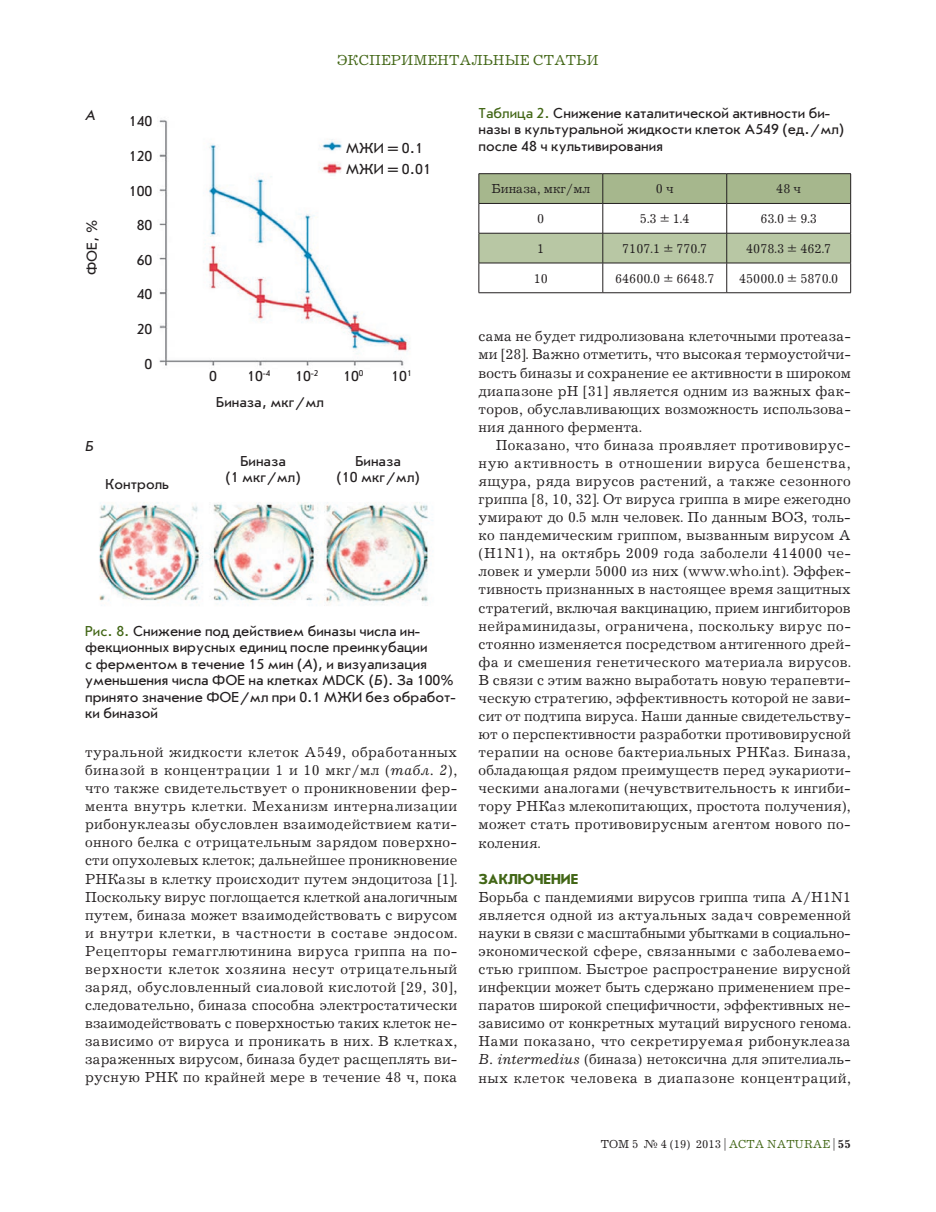
<style>
.page{position:relative;width:936px;height:1212px;background:#fff}
.page>*{position:absolute;margin:0;border:0;box-sizing:border-box;transform-origin:0 0}
.t1{font:15px/18.1px "Journal C";letter-spacing:.02em;color:#231f20;text-align:justify}
.t2{font:15px/16.5px "Journal Sans C";color:#231f20}
.t3{font:15px "Journal C";color:#426616}
.t4{font:700 15px "Journal Sans C";color:#426616}
.t5{font:italic 15px "Journal Sans C";color:#231f20}
.t6{font:13.5px "Journal C";color:#231f20}
.t7{font:12px "Journal C";color:#231f20}
.s1{color:#426616}
.s2{font-style:italic}
.s3{font-weight:700}
</style>
<div class="page">
<hr style="left:478px;top:173px;width:124px;height:1px;background:#231f20">
<hr style="left:602px;top:173px;width:124px;height:1px;background:#231f20">
<hr style="left:726px;top:173px;width:124px;height:1px;background:#231f20">
<svg style="left:478px;top:174px;width:373px;height:119px"></svg>
<hr style="left:478px;top:292px;width:124px;height:1px;background:#231f20">
<hr style="left:602px;top:292px;width:124px;height:1px;background:#231f20">
<hr style="left:726px;top:292px;width:124px;height:1px;background:#231f20">
<img style="left:99px;top:502px;width:334px;height:104px">
<img style="left:159px;top:120px;width:251px;height:246px">
<p class="t3" style="left:337px;top:52px;width:263px">ЭКСПЕРИМЕНТАЛЬНЫЕ СТАТЬИ</p>
<p class="t5" style="left:85px;top:108px;width:11px">А</p>
<p class="t2" style="left:84px;top:275px;width:56px;rotate:-90deg">ФОЕ, %</p>
<p class="t5" style="left:85px;top:439px;width:10px">Б</p>
<p class="t2" style="left:129px;top:114px;width:25px">140</p>
<p class="t2" style="left:129px;top:148px;width:25px">120</p>
<p class="t2" style="left:129px;top:183px;width:25px">100</p>
<p class="t2" style="left:137px;top:217px;width:17px">80</p>
<p class="t2" style="left:137px;top:252px;width:17px">60</p>
<p class="t2" style="left:137px;top:287px;width:17px">40</p>
<p class="t2" style="left:137px;top:321px;width:17px">20</p>
<p class="t2" style="left:145px;top:356px;width:9px">0</p>
<p class="t2" style="left:106px;top:476px;width:65px">Контроль</p>
<p class="t2" style="left:345px;top:138px;width:87px;line-height:21px">МЖИ = 0.1<br>МЖИ = 0.01</p>
<p class="t2" style="left:209px;top:368px;width:9px">0</p>
<p class="t2" style="left:247px;top:368px;width:25px">10<sup>-4</sup></p>
<p class="t2" style="left:295px;top:368px;width:25px">10<sup>-2</sup></p>
<p class="t2" style="left:343px;top:368px;width:22px">10<sup>0</sup></p>
<p class="t2" style="left:391px;top:368px;width:22px">10<sup>1</sup></p>
<p class="t2" style="left:216px;top:395px;width:109px">Биназа, мкг/мл</p>
<p class="t2" style="left:225px;top:453px;width:77px;text-align:center">Биназа<br>(1 мкг/мл)</p>
<p class="t2" style="left:336px;top:453px;width:85px;text-align:center">Биназа<br>(10 мкг/мл)</p>
<p class="t2" style="left:85px;top:623px;width:372px"><span class="s1">Рис. 8.</span> Снижение под действием биназы числа ин&shy;фекционных вирусных единиц после преинкубации<br>с ферментом в течение 15 мин (<span class="s2">А</span>), и визуализация уменьшения числа ФОЕ на клетках MDCK (<span class="s2">Б</span>). За 100% принято значение ФОЕ/мл при 0.1 МЖИ без обработ&shy;ки биназой</p>
<p class="t1" style="left:85px;top:743px;width:374px">ТУРАЛЬНОЙ ЖИДКОСТИ КЛЕТОК А549, ОБРАБОТАННЫХ БИНАЗОЙ В КОНЦЕНТРАЦИИ 1 И 10 МКГ/МЛ (<span class="s2">табл. 2</span>), ЧТО ТАКЖЕ СВИДЕТЕЛЬСТВУЕТ О ПРОНИКНОВЕНИИ ФЕР-МЕНТА ВНУТРЬ КЛЕТКИ. МЕХАНИЗМ ИНТЕРНАЛИЗАЦИИ РИБОНУКЛЕАЗЫ ОБУСЛОВЛЕН ВЗАИМОДЕЙСТВИЕМ КАТИ-ОННОГО БЕЛКА С ОТРИЦАТЕЛЬНЫМ ЗАРЯДОМ ПОВЕРХНО-СТИ ОПУХОЛЕВЫХ КЛЕТОК; ДАЛЬНЕЙШЕЕ ПРОНИКНОВЕНИЕ РНКАЗЫ В КЛЕТКУ ПРОИСХОДИТ ПУТЕМ ЭНДОЦИТОЗА [1].<br>ПОСКОЛЬКУ ВИРУС ПОГЛОЩАЕТСЯ КЛЕТКОЙ АНАЛОГИЧНЫМ ПУТЕМ, БИНАЗА МОЖЕТ ВЗАИМОДЕЙСТВОВАТЬ С ВИРУСОМ И ВНУТРИ КЛЕТКИ, В ЧАСТНОСТИ В СОСТАВЕ ЭНДОСОМ.<br>РЕЦЕПТОРЫ ГЕМАГГЛЮТИНИНА ВИРУСА ГРИППА НА ПО-ВЕРХНОСТИ КЛЕТОК ХОЗЯИНА НЕСУТ ОТРИЦАТЕЛЬНЫЙ ЗАРЯД, ОБУСЛОВЛЕННЫЙ СИАЛОВОЙ КИСЛОТОЙ [29, 30], СЛЕДОВАТЕЛЬНО, БИНАЗА СПОСОБНА ЭЛЕКТРОСТАТИЧЕСКИ ВЗАИМОДЕЙСТВОВАТЬ С ПОВЕРХНОСТЬЮ ТАКИХ КЛЕТОК НЕ-ЗАВИСИМО ОТ ВИРУСА И ПРОНИКАТЬ В НИХ. В КЛЕТКАХ, ЗАРАЖЕННЫХ ВИРУСОМ, БИНАЗА БУДЕТ РАСЩЕПЛЯТЬ ВИ-РУСНУЮ РНК ПО КРАЙНЕЙ МЕРЕ В ТЕЧЕНИЕ 48 Ч, ПОКА</p>
<p class="t2" style="left:478px;top:105px;width:367px"><span class="s1">Таблица 2.</span> Снижение каталитической активности би&shy;назы в культуральной жидкости клеток А549 (ед./мл) после 48 ч культивирования</p>
<p class="t6" style="left:491px;top:182px;width:100px">БИНАЗА, МКГ/МЛ</p>
<p class="t6" style="left:655px;top:182px;width:19px">0 Ч</p>
<p class="t6" style="left:776px;top:182px;width:26px">48 Ч</p>
<p class="t6" style="left:537px;top:212px;width:9px">0</p>
<p class="t6" style="left:640px;top:212px;width:51px">5.3 ± 1.4</p>
<p class="t6" style="left:760px;top:212px;width:58px">63.0 ± 9.3</p>
<p class="t6" style="left:537px;top:241px;width:9px">1</p>
<p class="t6" style="left:622px;top:241px;width:87px">7107.1 ± 770.7</p>
<p class="t6" style="left:746px;top:241px;width:87px">4078.3 ± 462.7</p>
<p class="t6" style="left:533px;top:271px;width:16px">10</p>
<p class="t6" style="left:615px;top:271px;width:101px">64600.0 ± 6648.7</p>
<p class="t6" style="left:739px;top:271px;width:101px">45000.0 ± 5870.0</p>
<p class="t1" style="left:478px;top:328px;width:374px">САМА НЕ БУДЕТ ГИДРОЛИЗОВАНА КЛЕТОЧНЫМИ ПРОТЕАЗА-МИ [28]. ВАЖНО ОТМЕТИТЬ, ЧТО ВЫСОКАЯ ТЕРМОУСТОЙЧИ-ВОСТЬ БИНАЗЫ И СОХРАНЕНИЕ ЕЕ АКТИВНОСТИ В ШИРОКОМ ДИАПАЗОНЕ РН [31] ЯВЛЯЕТСЯ ОДНИМ ИЗ ВАЖНЫХ ФАК-ТОРОВ, ОБУСЛАВЛИВАЮЩИХ ВОЗМОЖНОСТЬ ИСПОЛЬЗОВА-НИЯ ДАННОГО ФЕРМЕНТА.</p>
<p class="t1" style="left:478px;top:436px;width:374px;text-indent:17px">ПОКАЗАНО, ЧТО БИНАЗА ПРОЯВЛЯЕТ ПРОТИВОВИРУС-НУЮ АКТИВНОСТЬ В ОТНОШЕНИИ ВИРУСА БЕШЕНСТВА, ЯЩУРА, РЯДА ВИРУСОВ РАСТЕНИЙ, А ТАКЖЕ СЕЗОННОГО ГРИППА [8, 10, 32]. ОТ ВИРУСА ГРИППА В МИРЕ ЕЖЕГОДНО УМИРАЮТ ДО 0.5 МЛН ЧЕЛОВЕК. ПО ДАННЫМ ВОЗ, ТОЛЬ-КО ПАНДЕМИЧЕСКИМ ГРИППОМ, ВЫЗВАННЫМ ВИРУСОМ A (H1N1), НА ОКТЯБРЬ 2009 ГОДА ЗАБОЛЕЛИ 414000 ЧЕ-ЛОВЕК И УМЕРЛИ 5000 ИЗ НИХ (WWW.WHO.INT). ЭФФЕК-ТИВНОСТЬ ПРИЗНАННЫХ В НАСТОЯЩЕЕ ВРЕМЯ ЗАЩИТНЫХ СТРАТЕГИЙ, ВКЛЮЧАЯ ВАКЦИНАЦИЮ, ПРИЕМ ИНГИБИТОРОВ НЕЙРАМИНИДАЗЫ, ОГРАНИЧЕНА, ПОСКОЛЬКУ ВИРУС ПО-СТОЯННО ИЗМЕНЯЕТСЯ ПОСРЕДСТВОМ АНТИГЕННОГО ДРЕЙ-ФА И СМЕШЕНИЯ ГЕНЕТИЧЕСКОГО МАТЕРИАЛА ВИРУСОВ.<br>В СВЯЗИ С ЭТИМ ВАЖНО ВЫРАБОТАТЬ НОВУЮ ТЕРАПЕВТИ-ЧЕСКУЮ СТРАТЕГИЮ, ЭФФЕКТИВНОСТЬ КОТОРОЙ НЕ ЗАВИ-СИТ ОТ ПОДТИПА ВИРУСА. НАШИ ДАННЫЕ СВИДЕТЕЛЬСТВУ-ЮТ О ПЕРСПЕКТИВНОСТИ РАЗРАБОТКИ ПРОТИВОВИРУСНОЙ ТЕРАПИИ НА ОСНОВЕ БАКТЕРИАЛЬНЫХ РНКАЗ. БИНАЗА, ОБЛАДАЮЩАЯ РЯДОМ ПРЕИМУЩЕСТВ ПЕРЕД ЭУКАРИОТИ-ЧЕСКИМИ АНАЛОГАМИ (НЕЧУВСТВИТЕЛЬНОСТЬ К ИНГИБИ-ТОРУ РНКАЗ МЛЕКОПИТАЮЩИХ, ПРОСТОТА ПОЛУЧЕНИЯ), МОЖЕТ СТАТЬ ПРОТИВОВИРУСНЫМ АГЕНТОМ НОВОГО ПО-КОЛЕНИЯ.</p>
<p class="t4" style="left:478px;top:871px;width:101px">ЗАКЛЮЧЕНИЕ</p>
<p class="t1" style="left:478px;top:888px;width:374px">БОРЬБА С ПАНДЕМИЯМИ ВИРУСОВ ГРИППА ТИПА А/H1N1<br>ЯВЛЯЕТСЯ ОДНОЙ ИЗ АКТУАЛЬНЫХ ЗАДАЧ СОВРЕМЕННОЙ НАУКИ В СВЯЗИ С МАСШТАБНЫМИ УБЫТКАМИ В СОЦИАЛЬНО-ЭКОНОМИЧЕСКОЙ СФЕРЕ, СВЯЗАННЫМИ С ЗАБОЛЕВАЕМО-СТЬЮ ГРИППОМ. БЫСТРОЕ РАСПРОСТРАНЕНИЕ ВИРУСНОЙ ИНФЕКЦИИ МОЖЕТ БЫТЬ СДЕРЖАНО ПРИМЕНЕНИЕМ ПРЕ-ПАРАТОВ ШИРОКОЙ СПЕЦИФИЧНОСТИ, ЭФФЕКТИВНЫХ НЕ-ЗАВИСИМО ОТ КОНКРЕТНЫХ МУТАЦИЙ ВИРУСНОГО ГЕНОМА.<br>НАМИ ПОКАЗАНО, ЧТО СЕКРЕТИРУЕМАЯ РИБОНУКЛЕАЗА <span class="s2">B. intermedius</span> (БИНАЗА) НЕТОКСИЧНА ДЛЯ ЭПИТЕЛИАЛЬ-НЫХ КЛЕТОК ЧЕЛОВЕКА В ДИАПАЗОНЕ КОНЦЕНТРАЦИЙ,</p>
<p class="t7" style="left:600px;top:1137px;width:251px">ТОМ 5 № 4 (19) 2013 | <span class="s1">ACTA NATURAE</span> | <span class="s3">55</span></p>
</div>
